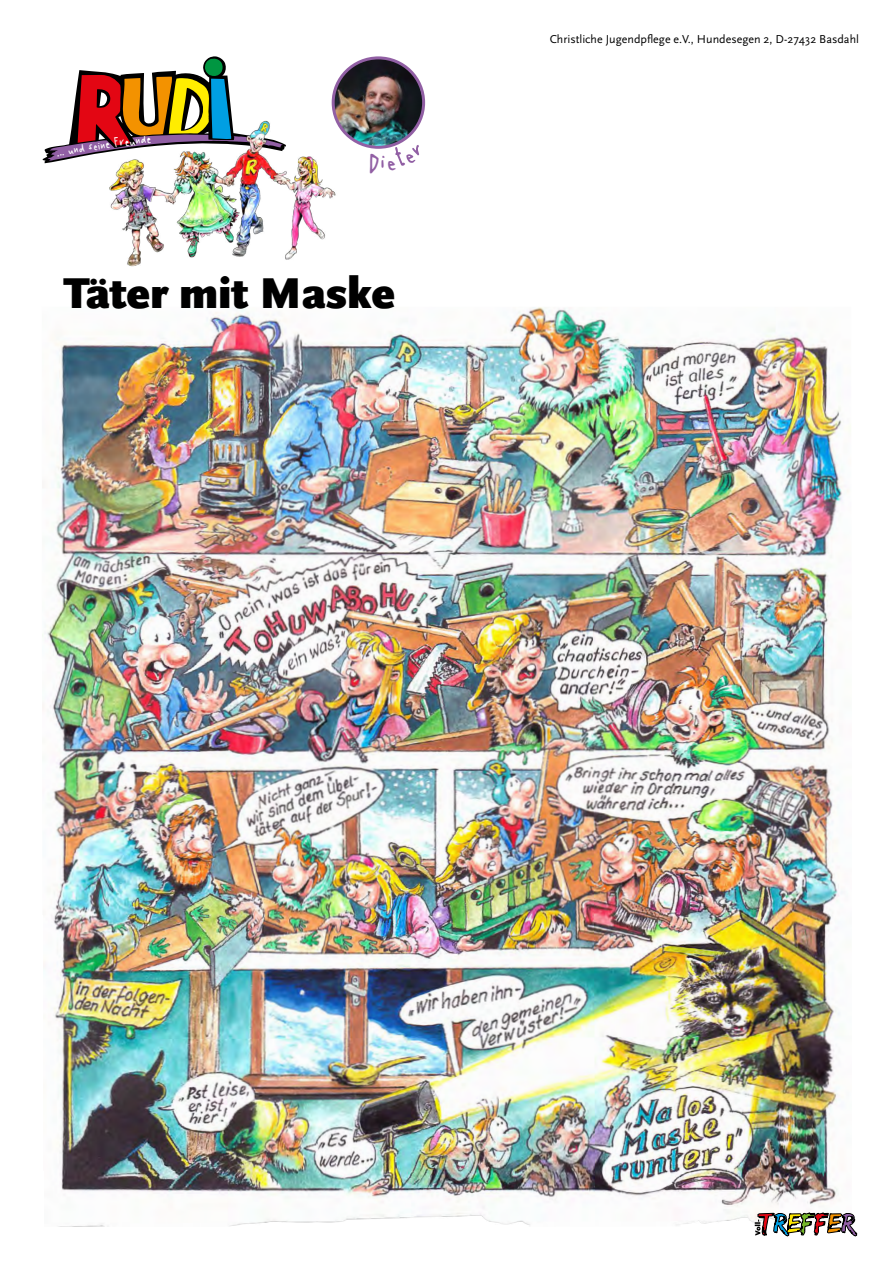
<style>
.page{position:relative;width:893px;height:1263px;background:#fff}
.page>*{position:absolute;margin:0;border:0;box-sizing:border-box;transform-origin:0 0}
.t1{font:900 45px "Scala Sans OT";color:#000}
.t2{font:20.25px "Handschrift";color:#fff}
.t3{font:12px "Scala Sans OT";color:#000}
</style>
<div class="page">
<img style="left:42px;top:307px;width:809px;height:920px">
<svg style="left:755px;top:1212px;width:102px;height:24px"></svg>
<img style="left:333px;top:59px;width:91px;height:88px">
<div style="left:332px;top:56px;width:93px;height:93px;border:3px solid #915fa4;border-radius:50%"></div>
<img style="left:109px;top:90px;width:240px;height:177px">
<svg style="left:369px;top:144px;width:54px;height:5px"></svg>
<svg style="left:43px;top:56px;width:243px;height:107px"></svg>
<h2 class="t2" style="left:87px;top:138px;width:24px;rotate:-8deg">seine</h2>
<h2 class="t2" style="left:113px;top:134px;width:24px;rotate:-7deg">Freu</h2>
<h1 class="t1" style="left:63px;top:268px;width:333px">Täter mit Maske</h1>
<p class="t3" style="left:550px;top:32px;width:311px">Christliche Jugendpflege e.V., Hundesegen 2, D-27432 Basdahl</p>
</div>
